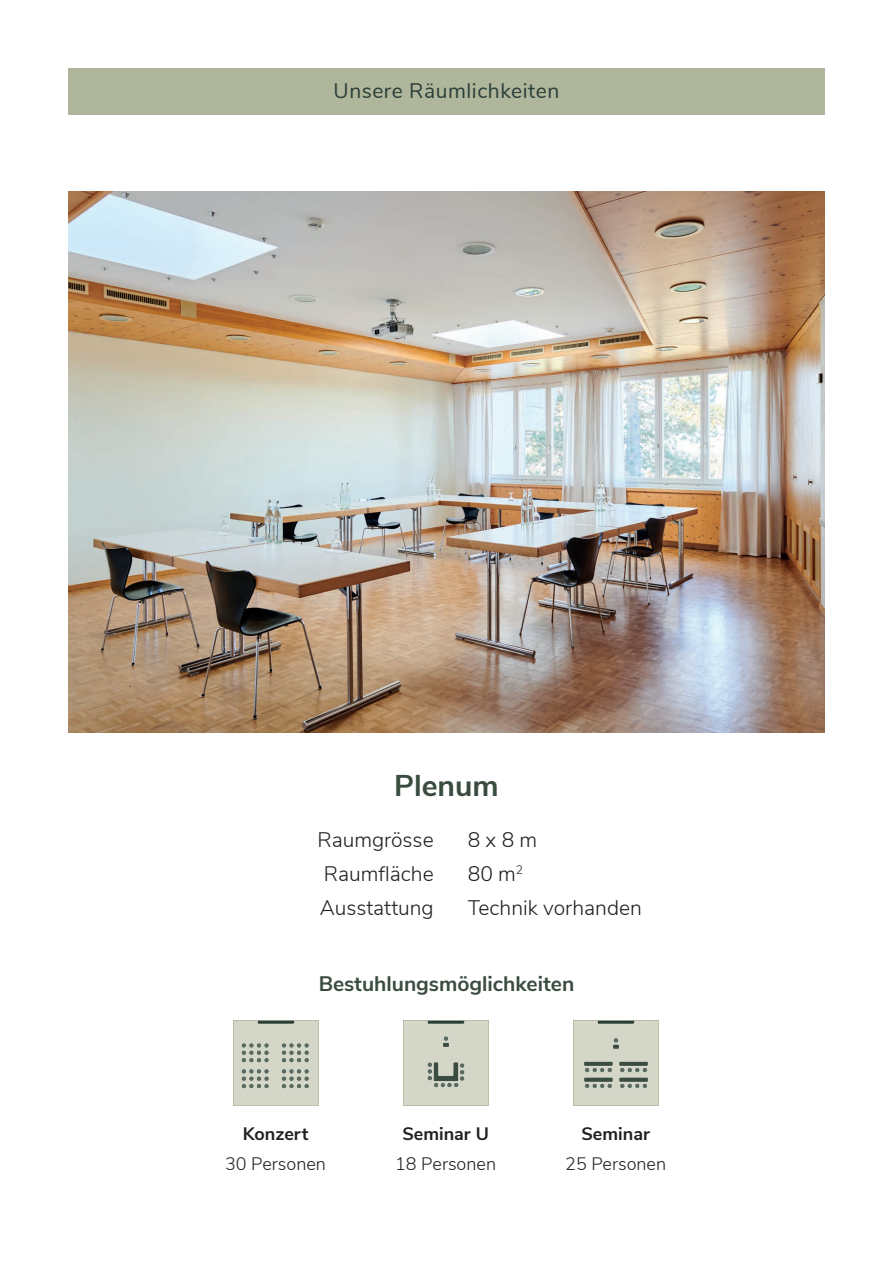
<style>
.page{position:relative;width:893px;height:1263px;background:#fff}
.page>*{position:absolute;margin:0;border:0;box-sizing:border-box;transform-origin:0 0}
.t1{font:700 30px "Nunito Sans";color:#3a4c3f}
.t2{font:300 21px "Nunito Sans";color:#231f20}
.t3{font:700 21px "Nunito Sans";color:#3a4c3f}
.t4{font:21px "Nunito Sans";letter-spacing:.025em;color:#2a3f39}
.t5{font:300 18px "Nunito Sans";color:#231f20}
.t6{font:700 18px "Nunito Sans";color:#231f20}
</style>
<div class="page">
<div style="left:68px;top:68px;width:757px;height:47px;background:#afb69b"></div>
<img style="left:68px;top:191px;width:757px;height:541px">
<img style="left:233px;top:1020px;width:85px;height:85px">
<img style="left:403px;top:1020px;width:85px;height:85px">
<img style="left:573px;top:1020px;width:85px;height:85px">
<p class="t4" style="left:334px;top:75px;width:227px">Unsere Räumlichkeiten</p>
<h1 class="t1" style="left:394px;top:764px;width:106px">Plenum</h1>
<p class="t2" style="left:317px;top:824px;width:118px">Raumgrösse</p>
<p class="t2" style="left:468px;top:824px;width:71px">8 x 8 m</p>
<p class="t2" style="left:324px;top:858px;width:111px">Raumfläche</p>
<p class="t2" style="left:468px;top:858px;width:57px">80 m<sup>2</sup></p>
<p class="t2" style="left:320px;top:892px;width:116px">Ausstattung</p>
<p class="t2" style="left:468px;top:892px;width:176px">Technik vorhanden</p>
<p class="t3" style="left:319px;top:968px;width:257px">Bestuhlungsmöglichkeiten</p>
<p class="t6" style="left:243px;top:1120px;width:67px">Konzert</p>
<p class="t6" style="left:402px;top:1120px;width:88px">Seminar U</p>
<p class="t6" style="left:581px;top:1120px;width:70px">Seminar</p>
<p class="t5" style="left:225px;top:1151px;width:102px">30 Personen</p>
<p class="t5" style="left:395px;top:1151px;width:102px">18 Personen</p>
<p class="t5" style="left:565px;top:1151px;width:102px">25 Personen</p>
</div>
